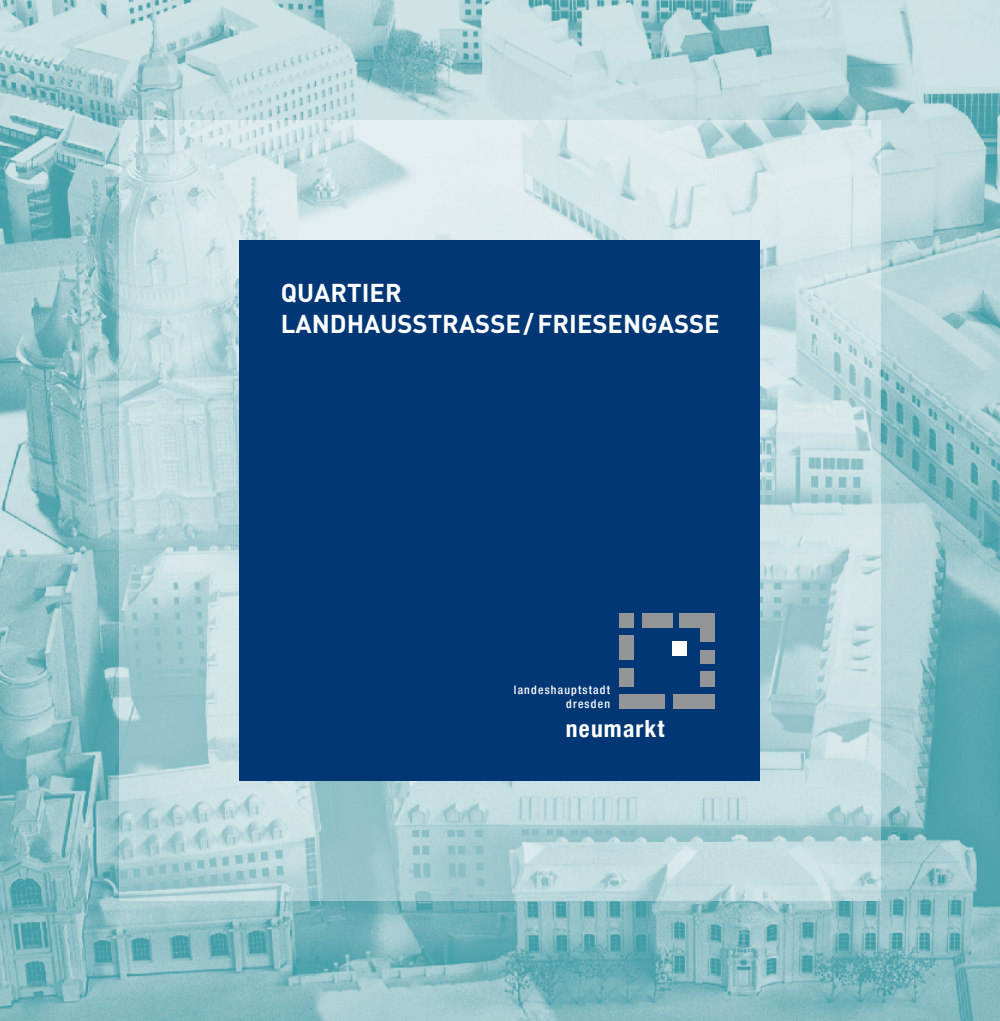
<style>
.page{position:relative;width:1000px;height:1021px;background:#fff}
.page>*{position:absolute;margin:0;border:0;box-sizing:border-box;transform-origin:0 0}
.t1{font:700 25.5px/30.6px "DIN";color:#fff}
.t2{font:700 condensed 23.55px "Helvetica Neue LT Com";letter-spacing:.05em;color:#fff}
.t3{font:500 condensed 11.85px/14.5px "Helvetica Neue LT Com";letter-spacing:.1em;color:#fff;text-align:right}
</style>
<div class="page">
<img style="left:0;top:0;width:999px;height:1020px">
<img style="left:120px;top:120px;width:759px;height:780px">
<div style="left:240px;top:240px;width:520px;height:540px;background:#013775"></div>
<div style="left:672px;top:694px;width:42px;height:14px;background:#939598"></div>
<div style="left:679px;top:613px;width:35px;height:14px;background:#939598"></div>
<div style="left:641px;top:613px;width:31px;height:14px;background:#939598"></div>
<div style="left:619px;top:694px;width:45px;height:14px;background:#939598"></div>
<div style="left:700px;top:613px;width:14px;height:28px;background:#939598"></div>
<div style="left:700px;top:649px;width:14px;height:14px;background:#939598"></div>
<div style="left:672px;top:641px;width:14px;height:14px;background:#fff"></div>
<div style="left:619px;top:613px;width:14px;height:14px;background:#939598"></div>
<div style="left:700px;top:671px;width:14px;height:15px;background:#939598"></div>
<div style="left:619px;top:668px;width:14px;height:18px;background:#939598"></div>
<div style="left:619px;top:635px;width:14px;height:25px;background:#939598"></div>
<p class="t1" style="left:281px;top:276px;width:440px">QUARTI ER<br>LANDHAUSSTRASSE/ FRI ESENGASSE</p>
<p class="t3" style="left:513px;top:682px;width:98px">landeshauptstadt dresden</p>
<p class="t2" style="left:565px;top:714px;width:100px">neumarkt</p>
</div>
